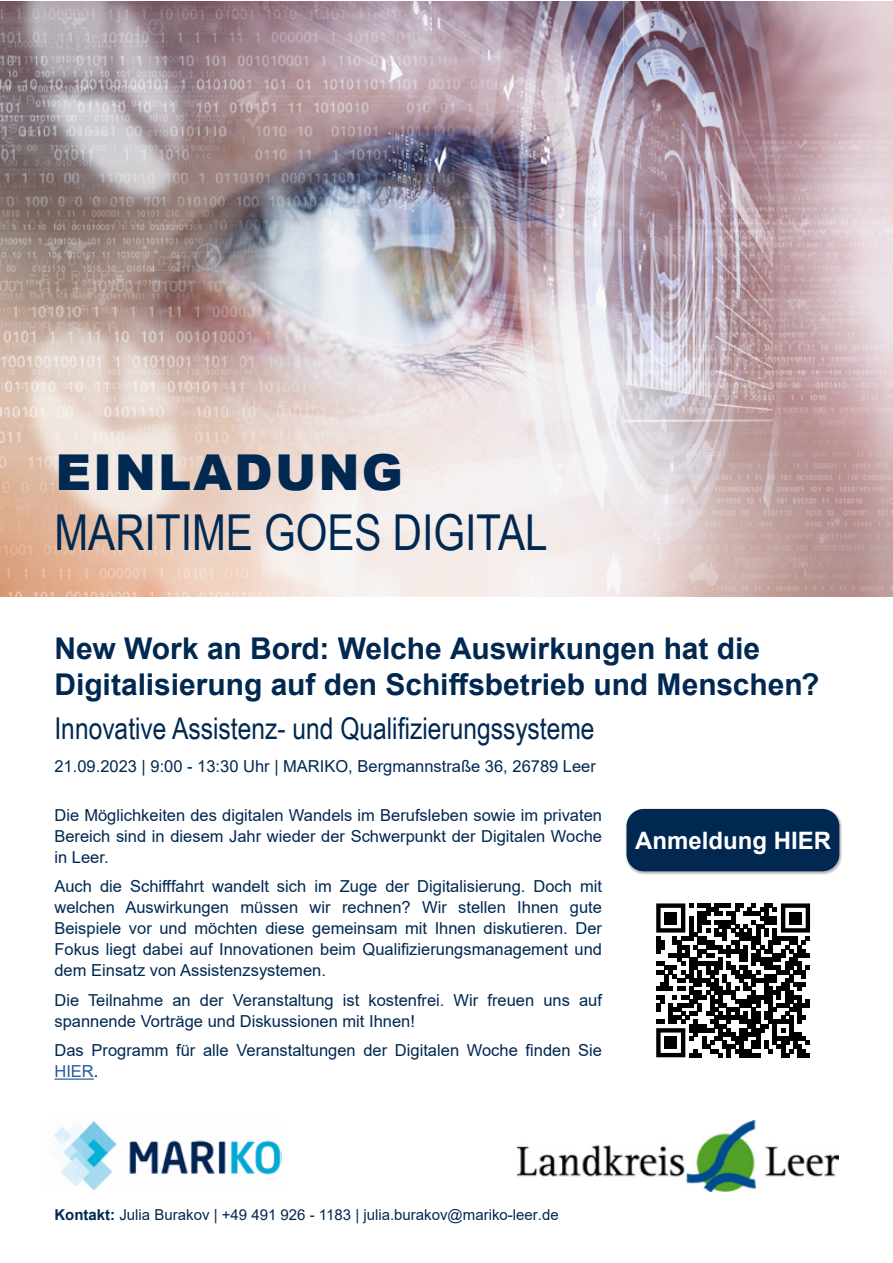
<style>
.page{position:relative;width:893px;height:1263px;background:#fff}
.page>*{position:absolute;margin:0;border:0;box-sizing:border-box;transform-origin:0 0}
.t1{font:49.5px "Arial Narrow";color:#002851}
.t2{font:900 49.5px "Arial";letter-spacing:.045em;color:#002851}
.t3{font:700 30px/36px "Arial";color:#002851}
.t4{font:30px "Arial Narrow";color:#002851}
.t5{font:700 24px "Arial";color:#fff}
.t6{font:16.5px/21px "Arial";color:#002851;text-align:justify}
.t7{font:15px "Arial";color:#002851}
.s1{color:#275b9b}
.s2{color:#000}
.s3{font-weight:700}
</style>
<div class="page">
<img style="left:0;top:1px;width:893px;height:596px">
<hr style="left:54px;top:1078px;width:40px;height:2px;background:#275b9b">
<img style="left:517px;top:1120px;width:321px;height:71px">
<div style="left:625px;top:809px;width:217px;height:65px;background:#000;opacity:.3"></div>
<div style="left:626px;top:809px;width:213px;height:62px;background:#002851;border-radius:17px"></div>
<img style="left:54px;top:1121px;width:228px;height:69px">
<svg style="left:656px;top:903px;width:154px;height:154px"></svg>
<div style="left:664px;top:912px;width:13px;height:12px;background:#000"></div>
<div style="left:789px;top:912px;width:13px;height:12px;background:#000"></div>
<div style="left:664px;top:1036px;width:13px;height:13px;background:#000"></div>
<h1 class="t2" style="left:55px;top:437px;width:349px">EINLADUNG</h1>
<h1 class="t1" style="left:54px;top:496px;width:495px">MARITIME GOES DIGITAL</h1>
<h2 class="t3" style="left:54px;top:631px;width:766px">New Work an Bord: Welche Auswirkungen hat die<br>Digitalisierung auf den Schiffsbetrieb und Menschen?</h2>
<h2 class="t4" style="left:54px;top:707px;width:542px">Innovative Assistenz- und Qualifizierungssysteme</h2>
<p class="t6" style="left:54px;top:756px;width:543px">21.09.2023 | 9:00 - 13:30 Uhr | MARIKO, Bergmannstraße 36, 26789 Leer</p>
<p class="t6" style="left:54px;top:804px;width:549px">Die Möglichkeiten des digitalen Wandels im Berufsleben sowie im privaten Bereich sind in diesem Jahr wieder der Schwerpunkt der Digitalen Woche in Leer.</p>
<p class="t6" style="left:54px;top:876px;width:549px">Auch die Schifffahrt wandelt sich im Zuge der Digitalisierung. Doch mit welchen Auswirkungen müssen wir rechnen? Wir stellen Ihnen gute Beispiele vor und möchten diese gemeinsam mit Ihnen diskutieren. Der Fokus liegt dabei auf Innovationen beim Qualifizierungsmanagement und dem Einsatz von Assistenzsystemen.</p>
<p class="t6" style="left:54px;top:989px;width:549px">Die Teilnahme an der Veranstaltung ist kostenfrei. Wir freuen uns auf spannende Vorträge und Diskussionen mit Ihnen!</p>
<p class="t6" style="left:54px;top:1040px;width:549px">Das Programm für alle Veranstaltungen der Digitalen Woche finden Sie<br><span class="s1">HIER</span><span class="s2">.</span></p>
<h3 class="t5" style="left:635px;top:823px;width:197px">Anmeldung HIER</h3>
<p class="t7" style="left:54px;top:1204px;width:506px"><span class="s3">Kontakt:</span> Julia Burakov | +49 491 926 - 1183 | julia.burakov@mariko-leer.de</p>
</div>
